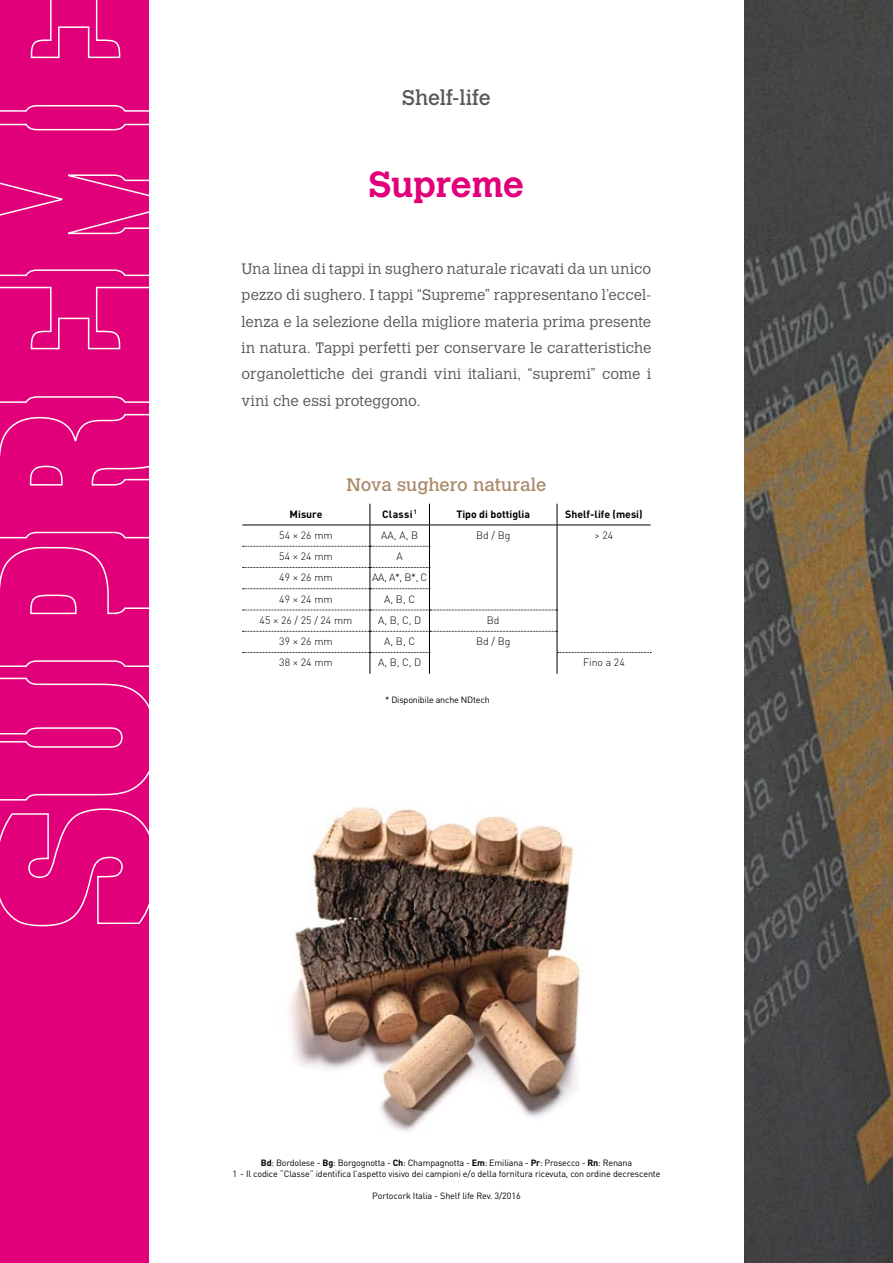
<style>
.page{position:relative;width:893px;height:1263px;background:#fff}
.page>*{position:absolute;margin:0;border:0;box-sizing:border-box;transform-origin:0 0}
.t1{font:700 36px "Calvert";letter-spacing:-.005em;color:#e2007a}
.t2{font:21px "Calvert";letter-spacing:-.005em;color:#58585a}
.t3{font:18px "Calvert";letter-spacing:-.005em;color:#a98b69}
.t4{font:300 15px/26.4px "Calvert";letter-spacing:.01em;color:#58585a;text-align:justify}
.t5{font:300 10.5px "DIN Pro";color:#000}
.t6{font:700 10.5px "DIN Pro";color:#000}
.t7{font:9px/10.8px "DIN Pro";letter-spacing:-.02em;color:#000;text-align:center}
.s1{font-weight:700}
</style>
<div class="page">
<div style="left:0;top:0;width:149px;height:1263px;background:#e2007a"></div>
<svg style="left:0;top:808px;width:149px;height:119px"></svg>
<svg style="left:0;top:677px;width:149px;height:124px"></svg>
<svg style="left:0;top:546px;width:149px;height:121px"></svg>
<svg style="left:0;top:413px;width:149px;height:126px"></svg>
<svg style="left:0;top:286px;width:149px;height:117px"></svg>
<svg style="left:0;top:123px;width:149px;height:154px"></svg>
<svg style="left:0;top:0;width:149px;height:112px"></svg>
<img style="left:744px;top:0;width:149px;height:1263px">
<img style="left:290px;top:807px;width:295px;height:325px">
<hr style="left:242px;top:525px;width:128px;height:1px;background:#000">
<svg style="left:243px;top:504px;width:408px;height:170px"></svg>
<h2 class="t2" style="left:402px;top:86px;width:90px">Shelf-life</h2>
<h1 class="t1" style="left:369px;top:162px;width:157px">Supreme</h1>
<p class="t4" style="left:242px;top:256px;width:411px">Una linea di tappi in sughero naturale ricavati da un unico pezzo di sughero. I tappi “Supreme” rappresentano l’eccel&shy;lenza e la selezione della migliore materia prima presente in natura. Tappi perfetti per conservare le caratteristiche organolettiche dei grandi vini italiani, “supremi” come i vini che essi proteggono.</p>
<p class="t3" style="left:347px;top:474px;width:201px">Nova sughero naturale</p>
<p class="t6" style="left:290px;top:507px;width:34px">Misure</p>
<p class="t6" style="left:382px;top:507px;width:37px">Classi <sup>1</sup></p>
<p class="t6" style="left:456px;top:507px;width:75px">Tipo di bottiglia</p>
<p class="t6" style="left:565px;top:507px;width:79px">Shelf-life (mesi)</p>
<p class="t5" style="left:279px;top:528px;width:55px">54 × 26 mm</p>
<p class="t5" style="left:381px;top:528px;width:38px">AA, A, B</p>
<p class="t5" style="left:476px;top:528px;width:36px">Bd / Bg</p>
<p class="t5" style="left:594px;top:528px;width:20px">&gt; 24</p>
<p class="t5" style="left:279px;top:549px;width:55px">54 × 24 mm</p>
<p class="t5" style="left:397px;top:549px;width:8px">A</p>
<p class="t5" style="left:279px;top:570px;width:55px">49 × 26 mm</p>
<p class="t5" style="left:372px;top:570px;width:56px">AA, A*, B*, C</p>
<p class="t5" style="left:279px;top:592px;width:55px">49 × 24 mm</p>
<p class="t5" style="left:384px;top:592px;width:32px">A, B, C</p>
<p class="t5" style="left:260px;top:613px;width:94px">45 × 26 / 25 / 24 mm</p>
<p class="t5" style="left:378px;top:613px;width:45px">A, B, C, D</p>
<p class="t5" style="left:487px;top:613px;width:14px">Bd</p>
<p class="t5" style="left:279px;top:634px;width:55px">39 × 26 mm</p>
<p class="t5" style="left:384px;top:634px;width:32px">A, B, C</p>
<p class="t5" style="left:476px;top:634px;width:36px">Bd / Bg</p>
<p class="t5" style="left:279px;top:655px;width:55px">38 × 24 mm</p>
<p class="t5" style="left:378px;top:655px;width:45px">A, B, C, D</p>
<p class="t5" style="left:583px;top:655px;width:43px">Fino a 24</p>
<p class="t7" style="left:385px;top:693px;width:106px">* Disponibile anche NDtech</p>
<p class="t7" style="left:232px;top:1157px;width:430px"><span class="s1">Bd</span>: Bordolese - <span class="s1">Bg</span>: Borgognotta - <span class="s1">Ch</span>: Champagnotta - <span class="s1">Em</span>: Emiliana - <span class="s1">Pr</span>: Prosecco - <span class="s1">Rn</span>: Renana<br>1 - Il codice “Classe” identifica l’aspetto visivo dei campioni e/o della fornitura ricevuta, con ordine decrescente</p>
<p class="t7" style="left:372px;top:1190px;width:150px">Portocork Italia - Shelf life Rev. 3/2016</p>
</div>
